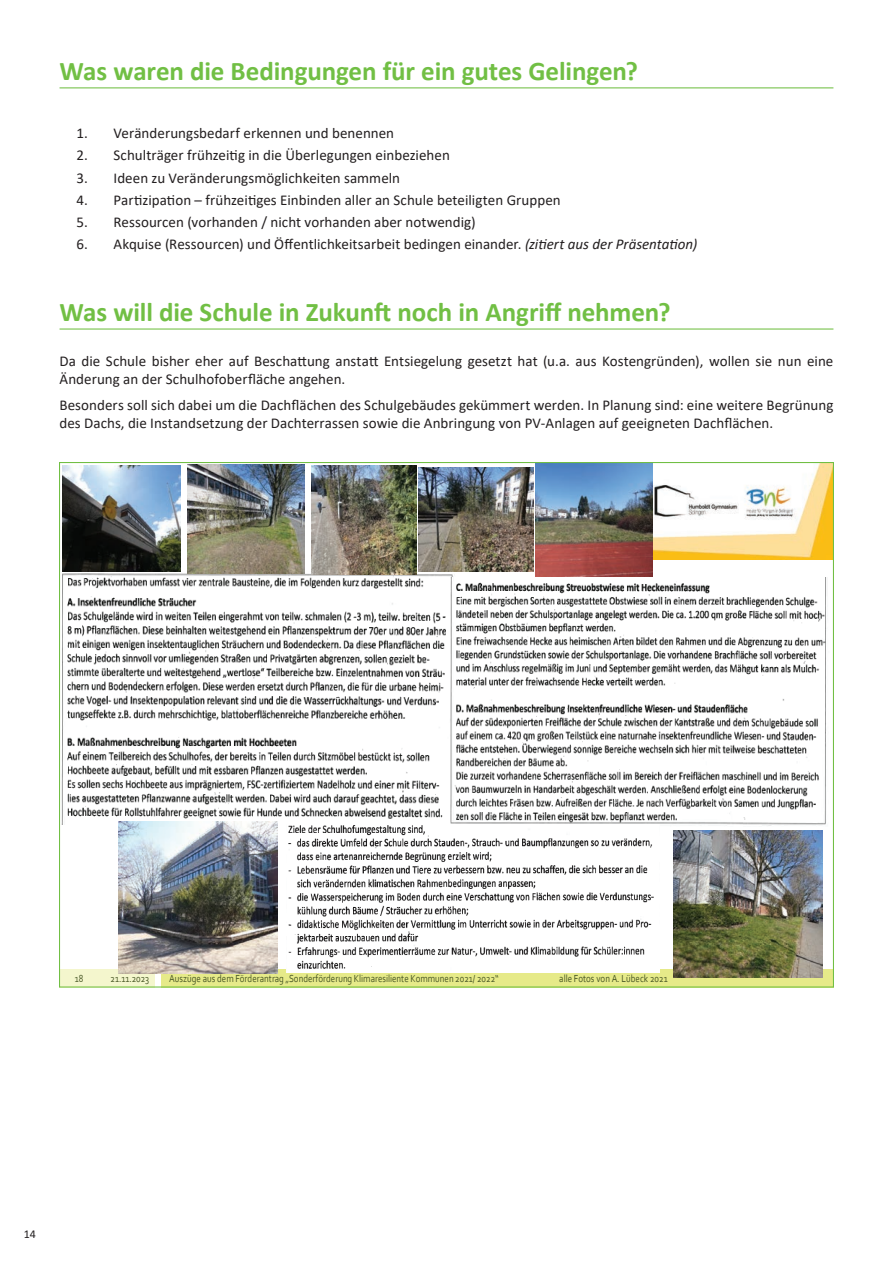
<style>
.page{position:relative;width:893px;height:1263px;background:#fff}
.page>*{position:absolute;margin:0;border:0;box-sizing:border-box;transform-origin:0 0}
.t1{font:700 27px "Calibri";letter-spacing:-.005em;color:#71bf44}
.t2{font:15px/18px "Calibri";color:#231f20}
.t3{font:12px "Calibri";color:#231f20}
.t4{font:10.65px "Corbel";color:#475625;scale:.83 1}
.s1{font-style:italic}
</style>
<div class="page">
<hr style="left:60px;top:87px;width:773px;height:1px;background:#71bf44">
<hr style="left:60px;top:328px;width:773px;height:2px;background:#71bf44">
<div style="left:60px;top:969px;width:95px;height:18px;background:#f4f6cd"></div>
<div style="left:162px;top:969px;width:670px;height:16px;background:#e6ea89"></div>
<img style="left:61px;top:569px;width:398px;height:255px">
<img style="left:446px;top:578px;width:380px;height:254px">
<img style="left:652px;top:464px;width:180px;height:96px">
<img style="left:286px;top:824px;width:373px;height:148px">
<img style="left:188px;top:465px;width:116px;height:108px">
<img style="left:536px;top:464px;width:116px;height:112px">
<img style="left:119px;top:821px;width:159px;height:152px">
<img style="left:673px;top:830px;width:149px;height:148px">
<img style="left:312px;top:465px;width:104px;height:109px">
<img style="left:419px;top:467px;width:115px;height:104px">
<img style="left:63px;top:465px;width:117px;height:107px">
<h1 class="t1" style="left:60px;top:52px;width:580px">Was waren die Bedingungen für ein gutes Gelingen?</h1>
<p class="t2" style="left:77px;top:124px;width:319px">1. Veränderungsbedarf erkennen und benennen</p>
<p class="t2" style="left:77px;top:146px;width:375px">2. Schulträger frühzeitig in die Überlegungen einbeziehen</p>
<p class="t2" style="left:77px;top:168px;width:325px">3. Ideen zu Veränderungsmöglichkeiten sammeln</p>
<p class="t2" style="left:77px;top:190px;width:486px">4. Partizipation – frühzeitiges Einbinden aller an Schule beteiligten Gruppen</p>
<p class="t2" style="left:77px;top:213px;width:401px">5. Ressourcen (vorhanden / nicht vorhanden aber notwendig)</p>
<p class="t2" style="left:77px;top:235px;width:622px">6. Akquise (Ressourcen) und Öffentlichkeitsarbeit bedingen einander. <span class="s1">(zitiert aus der Präsentation)</span></p>
<h1 class="t1" style="left:60px;top:293px;width:612px">Was will die Schule in Zukunft noch in Angriff nehmen?</h1>
<p class="t2" style="left:60px;top:351px;width:775px">Da die Schule bisher eher auf Beschattung anstatt Entsiegelung gesetzt hat (u.a. aus Kostengründen), wollen sie nun eine<br>Änderung an der Schulhofoberfläche angehen.</p>
<p class="t2" style="left:60px;top:396px;width:775px">Besonders soll sich dabei um die Dachflächen des Schulgebäudes gekümmert werden. In Planung sind: eine weitere Begrünung des Dachs, die Instandsetzung der Dachterrassen sowie die Anbringung von PV-Anlagen auf geeigneten Dachflächen.</p>
<p class="t4" style="left:75px;top:972px;width:12px">18</p>
<p class="t4" style="left:111px;top:972px;width:48px">21.11.2023</p>
<p class="t4" style="left:169px;top:972px;width:398px">Auszüge aus dem Förderantrag „Sonderförderung Klimaresiliente Kommunen 2021/ 2022“</p>
<p class="t4" style="left:559px;top:972px;width:132px">alle Fotos von A. Lübeck 2021</p>
<p class="t3" style="left:24px;top:1225px;width:14px">14</p>
</div>
